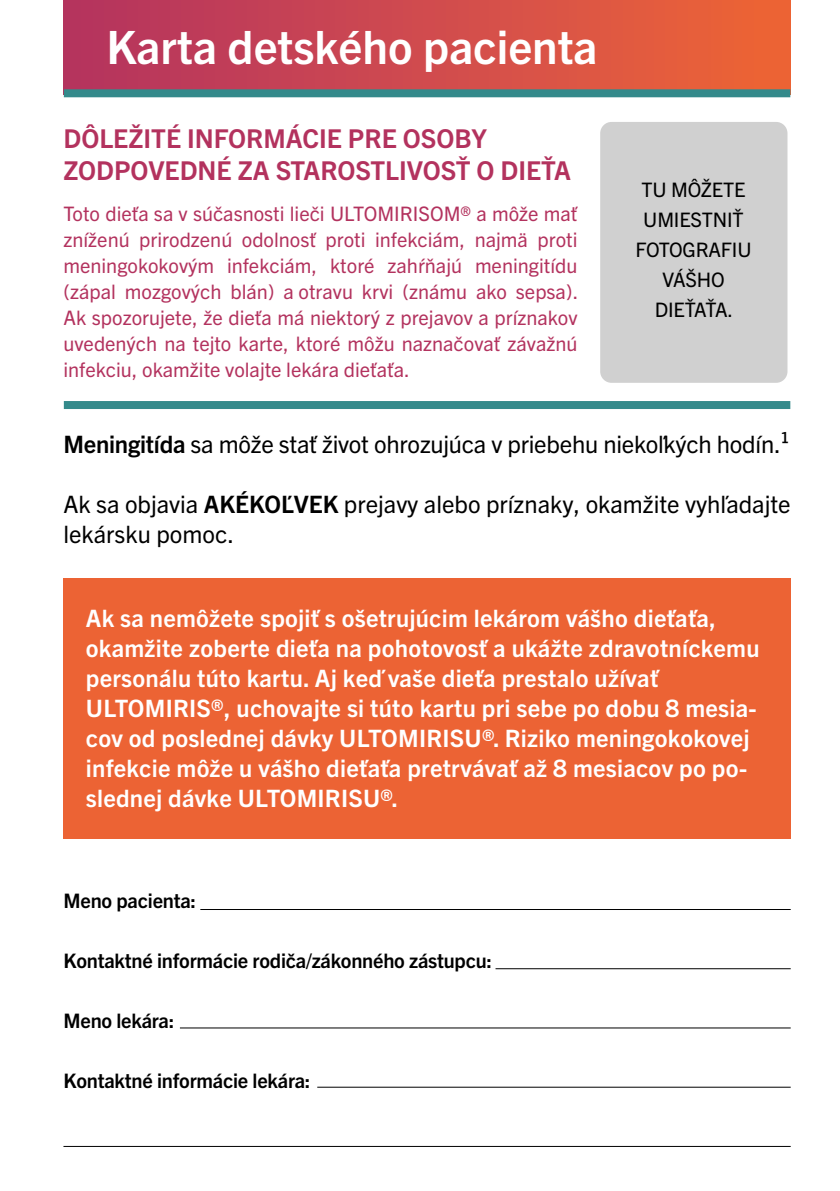
<style>
.page{position:relative;width:840px;height:1191px;background:#fff}
.page>*{position:absolute;margin:0;border:0;box-sizing:border-box;transform-origin:0 0}
.t1{font:700 46px "Trade Gothic Next LT Pro";color:#fff}
.t2{font:700 26px/32px "Trade Gothic Next LT Pro";color:#b3325e}
.t3{font:700 24px/30px "Trade Gothic Next LT Pro";letter-spacing:.01em;color:#fff}
.t4{font:24px/30px "Trade Gothic Next LT Pro";color:#000}
.t5{font:20px/26px "Trade Gothic Next LT Pro";color:#b3325e;text-align:justify}
.t6{font:700 20px "Trade Gothic Next LT Pro";letter-spacing:-.01em;color:#000}
.t7{font:20px/30px "Trade Gothic Next LT Pro";letter-spacing:-.01em;color:#000;text-align:center}
.s1{font-weight:700}
</style>
<div class="page">
<div style="left:68px;top:401px;width:717px;height:8px;background:#348a8b"></div>
<div style="left:64px;top:0;width:725px;height:94px;background:linear-gradient(to right,#b33261,#ee6536)"></div>
<div style="left:68px;top:89px;width:717px;height:8px;background:#348a8b"></div>
<div style="left:63px;top:578px;width:727px;height:261px;background:#ec6334"></div>
<hr style="left:200px;top:909px;width:590px;height:1px;background:#000">
<hr style="left:495px;top:968px;width:295px;height:1px;background:#000">
<hr style="left:180px;top:1027px;width:610px;height:1px;background:#000">
<hr style="left:317px;top:1086px;width:473px;height:1px;background:#000">
<hr style="left:63px;top:1146px;width:727px;height:1px;background:#000">
<div style="left:600px;top:122px;width:187px;height:261px;background:#d0d0d0;border-radius:11px"></div>
<h1 class="t1" style="left:106px;top:15px;width:492px">Karta detského pacienta</h1>
<h2 class="t2" style="left:63px;top:120px;width:509px">DÔLEŽITÉ INFORMÁCIE PRE OSOBY<br>ZODPOVEDNÉ ZA STAROSTLIVOSŤ O DIEŤA</h2>
<p class="t5" style="left:63px;top:199px;width:516px">Toto dieťa sa v súčasnosti lieči ULTOMIRISOM® a môže mať zníženú prirodzenú odolnosť proti infekciám, najmä proti meningokokovým infekciám, ktoré zahŕňajú meningitídu (zápal mozgových blán) a otravu krvi (známu ako sepsa).<br>Ak spozorujete, že dieťa má niektorý z prejavov a príznakov uvedených na tejto karte, ktoré môžu naznačovať závažnú infekciu, okamžite volajte lekára dieťaťa.</p>
<p class="t7" style="left:635px;top:173px;width:118px">TU MÔŽETE<br>UMIESTNIŤ<br>FOTOGRAFIU<br>VÁŠHO<br>DIEŤAŤA.</p>
<p class="t4" style="left:63px;top:428px;width:727px"><span class="s1">Meningitída</span> sa môže stať život ohrozujúca v priebehu niekoľkých hodín.¹</p>
<p class="t4" style="left:63px;top:488px;width:728px">Ak sa objavia <span class="s1">AKÉKOĽVEK</span> prejavy alebo príznaky, okamžite vyhľadajte lekársku pomoc.</p>
<p class="t3" style="left:86px;top:602px;width:675px">Ak sa nemôžete spojiť s ošetrujúcim lekárom vášho dieťaťa, okamžite zoberte dieťa na pohotovosť a ukážte zdravotníckemu personálu túto kartu. Aj keď vaše dieťa prestalo užívať ULTOMIRIS®, uchovajte si túto kartu pri sebe po dobu 8 mesia&shy;cov od poslednej dávky ULTOMIRISU®. Riziko meningokokovej infekcie môže u vášho dieťaťa pretrvávať až 8 mesiacov po po&shy;slednej dávke ULTOMIRISU®.</p>
<p class="t6" style="left:63px;top:886px;width:134px">Meno pacienta:</p>
<p class="t6" style="left:63px;top:946px;width:430px">Kontaktné informácie rodiča/zákonného zástupcu:</p>
<p class="t6" style="left:63px;top:1006px;width:112px">Meno lekára:</p>
<p class="t6" style="left:63px;top:1066px;width:248px">Kontaktné informácie lekára:</p>
</div>
